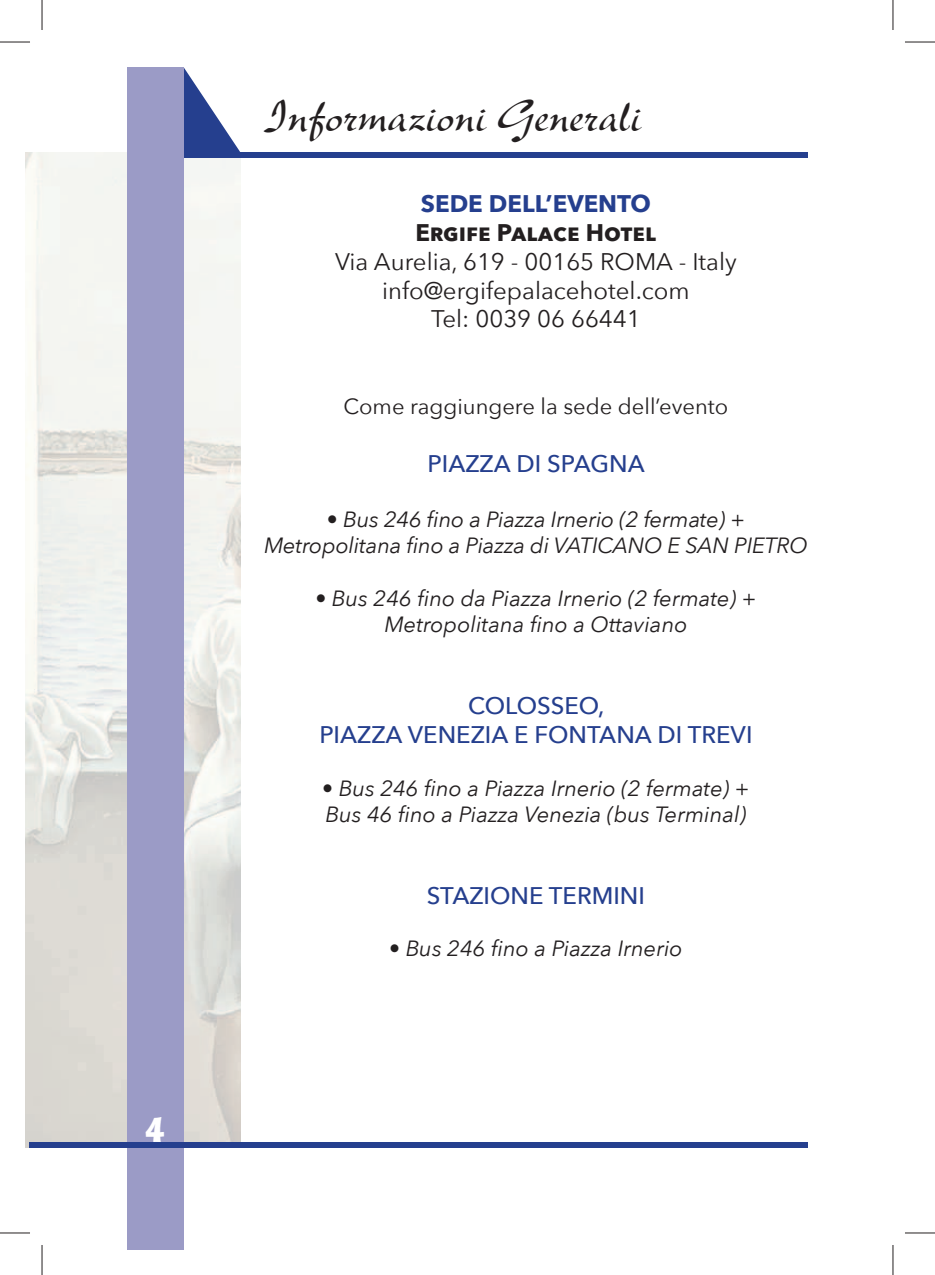
<style>
.page{position:relative;width:935px;height:1275px;background:#fff}
.page>*{position:absolute;margin:0;border:0;box-sizing:border-box;transform-origin:0 0}
.t1{font:48px "New Berolina";color:#231f20}
.t2{font:30px "BD Cartoon Shout";color:#fff}
.t3{font:24px/28.8px "Avenir Next";color:#231f20;text-align:center}
.t4{font:500 24px/28.8px "Avenir Next";color:#253f8e;text-align:center}
.t5{font:700 24px "Avenir Next";color:#231f20}
.t6{font:700 24px "Avenir Next";color:#253f8e}
.t7{font:italic 22px/26.4px "Avenir Next";color:#231f20;text-align:center}
.t8{font:22px "Avenir Next";color:#231f20}
</style>
<div class="page">
<img style="left:25px;top:153px;width:215px;height:995px">
<svg style="left:184px;top:68px;width:56px;height:85px"></svg>
<div style="left:127px;top:153px;width:680px;height:5px;background:#253f8e"></div>
<div style="left:127px;top:68px;width:57px;height:1182px;background:#9b9bc6"></div>
<div style="left:30px;top:1142px;width:777px;height:6px;background:#253f8e"></div>
<hr style="left:0;top:42px;width:30px;height:1px;background:#231f20">
<hr style="left:904px;top:42px;width:30px;height:1px;background:#231f20">
<hr style="left:0;top:1232px;width:30px;height:1px;background:#231f20">
<hr style="left:904px;top:1232px;width:30px;height:1px;background:#231f20">
<hr style="left:42px;top:0;width:1px;height:30px;background:#231f20">
<hr style="left:42px;top:1245px;width:1px;height:30px;background:#231f20">
<hr style="left:892px;top:0;width:1px;height:30px;background:#231f20">
<hr style="left:892px;top:1245px;width:1px;height:30px;background:#231f20">
<h2 class="t2" style="left:146px;top:1115px;width:21px">4</h2>
<h1 class="t1" style="left:264px;top:88px;width:379px">Informazioni Generali</h1>
<p class="t6" style="left:421px;top:188px;width:231px">SEDE DELL’EVENTO</p>
<p class="t5" style="left:415px;top:217px;width:242px">Ergife Palace Hotel</p>
<p class="t3" style="left:335px;top:248px;width:403px">Via Aurelia, 619 - 00165 ROMA - Italy info@ergifepalacehotel.com<br>Tel: 0039 06 66441</p>
<p class="t8" style="left:343px;top:392px;width:386px">Come raggiungere la sede dell’evento</p>
<p class="t4" style="left:427px;top:449px;width:219px">PIAZZA DI SPAGNA</p>
<p class="t7" style="left:264px;top:506px;width:545px">• Bus 246 fino a Piazza Irnerio (2 fermate) +<br>Metropolitana fino a Piazza di VATICANO E SAN PIETRO</p>
<p class="t7" style="left:315px;top:586px;width:442px">• Bus 246 fino da Piazza Irnerio (2 fermate) +<br>Metropolitana fino a Ottaviano</p>
<p class="t4" style="left:319px;top:692px;width:434px">COLOSSEO,<br>PIAZZA VENEZIA E FONTANA DI TREVI</p>
<p class="t7" style="left:322px;top:775px;width:429px;text-align:left">• Bus 246 fino a Piazza Irnerio (2 fermate) +<br>Bus 46 fino a Piazza Venezia (bus Terminal)</p>
<p class="t4" style="left:427px;top:881px;width:220px">STAZIONE TERMINI</p>
<p class="t7" style="left:389px;top:936px;width:295px">• Bus 246 fino a Piazza Irnerio</p>
</div>
